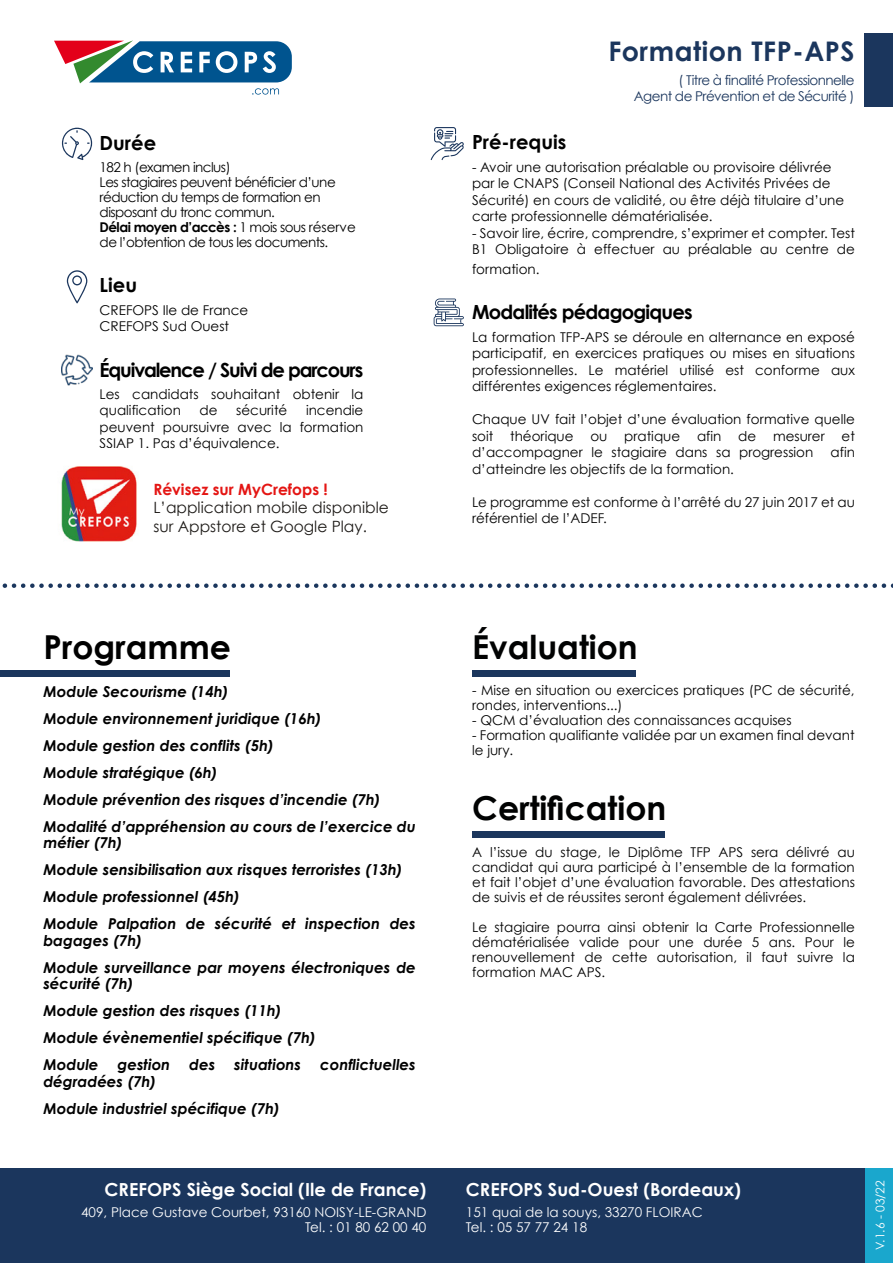
<style>
.page{position:relative;width:893px;height:1263px;background:#fff}
.page>*{position:absolute;margin:0;border:0;box-sizing:border-box;transform-origin:0 0}
.t1{font:700 33px "Century Gothic";color:#010202}
.t2{font:700 33px "Century Gothic";color:#000}
.t3{font:700 27px "Century Gothic";letter-spacing:.02em;color:#1b365d}
.t4{font:700 19.5px "Century Gothic";letter-spacing:-.04em;color:#000}
.t5{font:700 19.5px "Century Gothic";letter-spacing:-.06em;color:#000}
.t6{font:700 19.5px "Century Gothic";color:#000}
.t7{font:700 18px "Century Gothic";color:#fff}
.t8{font:15.6px/18.6px "Century Gothic";color:#1f1c19}
.t9{font:700 15.6px "Century Gothic";color:#e41513}
.t10{font:italic 700 15px/16.5px "Century Gothic";color:#000}
.t11{font:13.5px/16.5px "Century Gothic";color:#000}
.t12{font:13.5px/15px "Century Gothic";letter-spacing:-.04em;color:#000}
.t13{font:13.5px "Century Gothic";color:#fff}
.t14{font:13.5px "Century Gothic";letter-spacing:-.04em;color:#1b365d}
.t15{font:12px "Century Gothic";color:#fff}
.s1{font-weight:700}
</style>
<div class="page">
<div style="left:865px;top:33px;width:28px;height:74px;background:#1b365d"></div>
<div style="left:0;top:1168px;width:893px;height:95px;background:#1b365d"></div>
<svg style="left:67px;top:270px;width:20px;height:33px"></svg>
<svg style="left:431px;top:127px;width:33px;height:33px"></svg>
<svg style="left:61px;top:127px;width:32px;height:33px"></svg>
<svg style="left:434px;top:298px;width:30px;height:28px"></svg>
<svg style="left:2px;top:583px;width:891px;height:5px"></svg>
<div style="left:0;top:671px;width:230px;height:6px;background:#1b365d"></div>
<svg style="left:54px;top:40px;width:238px;height:55px"></svg>
<div style="left:472px;top:670px;width:164px;height:6px;background:#1b365d"></div>
<div style="left:472px;top:832px;width:193px;height:6px;background:#1b365d"></div>
<img style="left:61px;top:466px;width:76px;height:76px">
<div style="left:866px;top:1168px;width:27px;height:95px;background:#1aa7cd"></div>
<img style="left:62px;top:355px;width:30px;height:30px">
<p class="t4" style="left:100px;top:128px;width:58px">Durée</p>
<p class="t12" style="left:100px;top:159px;width:133px">182 h (examen inclus)</p>
<p class="t12" style="left:100px;top:174px;width:238px">Les stagiaires peuvent bénéficier d’une réduction du temps de formation en disposant du tronc commun.</p>
<p class="t12" style="left:100px;top:219px;width:258px"><span class="s1">Délai moyen d’accès :</span> 1 mois sous réserve de l’obtention de tous les documents.</p>
<p class="t4" style="left:100px;top:271px;width:39px">Lieu</p>
<p class="t11" style="left:100px;top:301px;width:150px">CREFOPS Ile de France</p>
<p class="t11" style="left:100px;top:318px;width:131px">CREFOPS Sud Ouest</p>
<p class="t5" style="left:100px;top:355px;width:265px">Équivalence / Suivi de parcours</p>
<p class="t11" style="left:100px;top:386px;width:265px">Les candidats souhaitant obtenir la qualification</p>
<p class="t11" style="left:200px;top:402px;width:20px">de</p>
<p class="t11" style="left:236px;top:402px;width:53px">sécurité</p>
<p class="t11" style="left:100px;top:402px;width:265px;text-align:justify;text-indent:206px">incendie peuvent poursuivre avec la formation SSIAP 1. Pas d’équivalence.</p>
<p class="t9" style="left:153px;top:477px;width:176px">Révisez sur MyCrefops !</p>
<p class="t8" style="left:153px;top:498px;width:237px">L’application mobile disponible sur Appstore et Google Play.</p>
<p class="t2" style="left:43px;top:622px;width:189px">Programme</p>
<p class="t10" style="left:43px;top:683px;width:187px">Module Secourisme (14h)</p>
<p class="t10" style="left:43px;top:710px;width:280px">Module environnement juridique (16h)</p>
<p class="t10" style="left:43px;top:737px;width:232px">Module gestion des conflits (5h)</p>
<p class="t10" style="left:43px;top:764px;width:176px">Module stratégique (6h)</p>
<p class="t10" style="left:43px;top:791px;width:339px">Module prévention des risques d’incendie (7h)</p>
<p class="t10" style="left:43px;top:818px;width:374px">Modalité d’appréhension au cours de l’exercice du métier (7h)</p>
<p class="t10" style="left:43px;top:861px;width:361px">Module sensibilisation aux risques terroristes (13h)</p>
<p class="t10" style="left:43px;top:888px;width:198px">Module professionnel (45h)</p>
<p class="t10" style="left:43px;top:915px;width:374px">Module Palpation de sécurité et inspection des bagages (7h)</p>
<p class="t10" style="left:43px;top:959px;width:374px">Module surveillance par moyens électroniques de sécurité (7h)</p>
<p class="t10" style="left:43px;top:1002px;width:240px">Module gestion des risques (11h)</p>
<p class="t10" style="left:43px;top:1029px;width:274px">Module évènementiel spécifique (7h)</p>
<p class="t10" style="left:43px;top:1056px;width:57px">Module</p>
<p class="t10" style="left:118px;top:1056px;width:54px">gestion</p>
<p class="t10" style="left:189px;top:1056px;width:28px">des</p>
<p class="t10" style="left:234px;top:1056px;width:68px">situations</p>
<p class="t10" style="left:320px;top:1056px;width:97px">conflictuelles</p>
<p class="t10" style="left:43px;top:1073px;width:114px">dégradées (7h)</p>
<p class="t10" style="left:43px;top:1100px;width:238px">Module industriel spécifique (7h)</p>
<p class="t7" style="left:105px;top:1175px;width:323px">CREFOPS Siège Social (Ile de France)</p>
<p class="t13" style="left:81px;top:1204px;width:347px">409, Place Gustave Courbet, 93160 NOISY-LE-GRAND</p>
<p class="t13" style="left:305px;top:1219px;width:123px">Tel. : 01 80 62 00 40</p>
<p class="t3" style="left:608px;top:30px;width:248px">Formation TFP-APS</p>
<p class="t14" style="left:679px;top:72px;width:178px">( Titre à finalité Professionnelle</p>
<p class="t14" style="left:634px;top:88px;width:222px">Agent de Prévention et de Sécurité )</p>
<p class="t6" style="left:472px;top:128px;width:96px">Pré-requis</p>
<p class="t11" style="left:472px;top:158px;width:374px">- Avoir une autorisation préalable ou provisoire délivrée par le CNAPS (Conseil National des Activités Privées de Sécurité) en cours de validité, ou être déjà titulaire d’une carte professionnelle dématérialisée.</p>
<p class="t11" style="left:472px;top:224px;width:384px">- Savoir lire, écrire, comprendre, s’exprimer et compter. Test<br>B1 Obligatoire à effectuer au préalable au centre de</p>
<p class="t11" style="left:472px;top:260px;width:69px">formation.</p>
<p class="t4" style="left:472px;top:297px;width:222px">Modalités pédagogiques</p>
<p class="t11" style="left:472px;top:328px;width:384px;text-align:justify">La formation TFP-APS se déroule en alternance en exposé participatif, en exercices pratiques ou mises en situations professionnelles. Le matériel utilisé est conforme aux différentes exigences réglementaires.</p>
<p class="t11" style="left:472px;top:411px;width:384px;text-align:justify">Chaque UV fait l’objet d’une évaluation formative quelle soit théorique ou pratique afin de mesurer et d’accompagner le stagiaire dans sa progression</p>
<p class="t11" style="left:830px;top:444px;width:26px">afin</p>
<p class="t11" style="left:472px;top:460px;width:263px">d’atteindre les objectifs de la formation.</p>
<p class="t11" style="left:472px;top:493px;width:384px">Le programme est conforme à l’arrêté du 27 juin 2017 et au référentiel de l’ADEF.</p>
<p class="t1" style="left:472px;top:622px;width:167px">Évaluation</p>
<p class="t11" style="left:472px;top:683px;width:384px;line-height:15px">- Mise en situation ou exercices pratiques (PC de sécurité, rondes, interventions...)</p>
<p class="t11" style="left:472px;top:712px;width:321px">- QCM d’évaluation des connaissances acquises</p>
<p class="t11" style="left:472px;top:728px;width:384px;line-height:15px">- Formation qualifiante validée par un examen final devant le jury.</p>
<p class="t1" style="left:472px;top:783px;width:196px">Certification</p>
<p class="t11" style="left:472px;top:844px;width:384px;line-height:15px;text-align:justify">A l’issue du stage, le Diplôme TFP APS sera délivré au candidat qui aura participé à l’ensemble de la formation et fait l’objet d’une évaluation favorable. Des attestations de suivis et de réussites seront également délivrées.</p>
<p class="t11" style="left:472px;top:919px;width:384px;line-height:15px;text-align:justify">Le stagiaire pourra ainsi obtenir la Carte Professionnelle dématérialisée valide pour une durée 5 ans. Pour le renouvellement de cette autorisation, il faut suivre la formation MAC APS.</p>
<p class="t7" style="left:466px;top:1175px;width:277px">CREFOPS Sud-Ouest (Bordeaux)</p>
<p class="t13" style="left:466px;top:1204px;width:238px">151 quai de la souys, 33270 FLOIRAC</p>
<p class="t13" style="left:466px;top:1219px;width:123px">Tel. : 05 57 77 24 18</p>
<p class="t15" style="left:873px;top:1250px;width:71px;rotate:-90deg">V.1.6 - 03/22</p>
</div>
